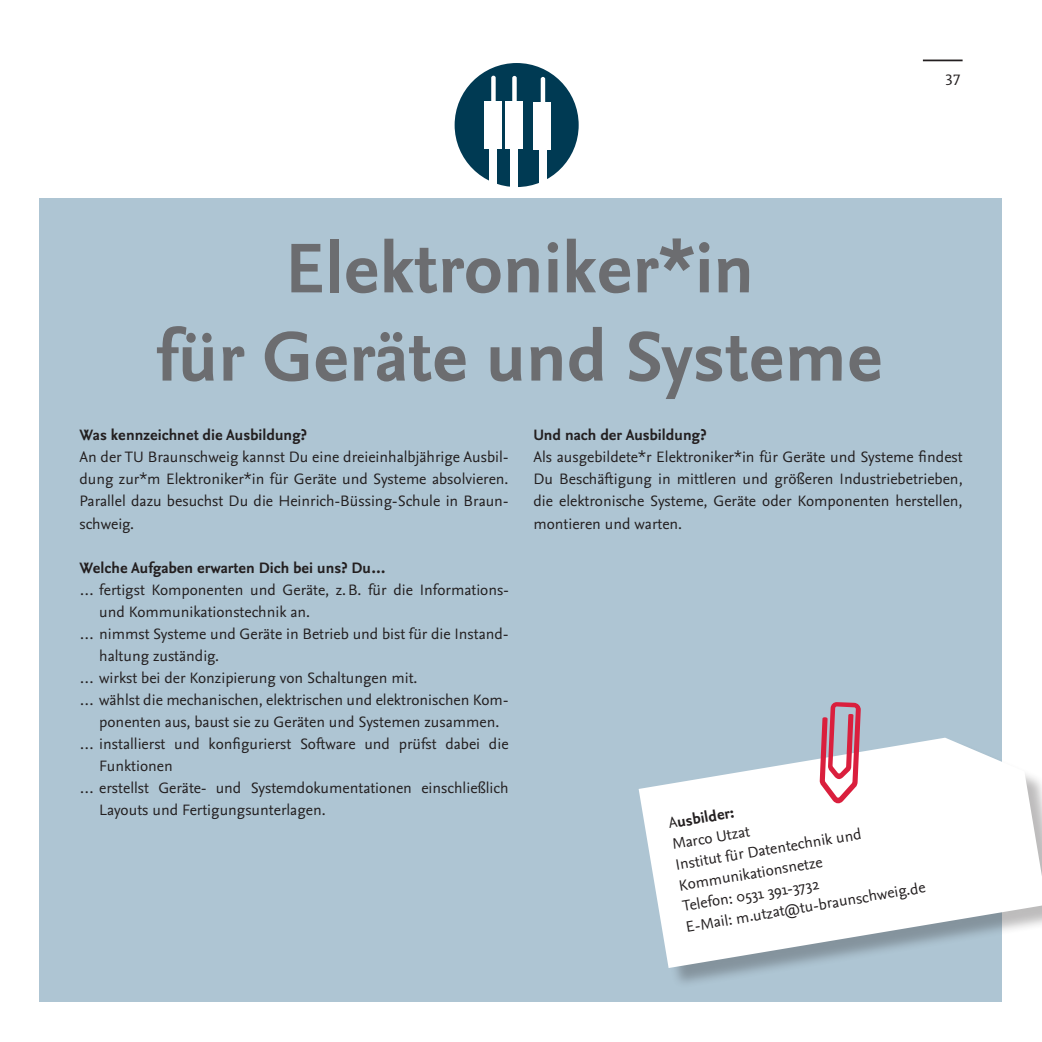
<style>
.page{position:relative;width:1042px;height:1042px;background:#fff}
.page>*{position:absolute;margin:0;border:0;box-sizing:border-box;transform-origin:0 0}
.Headline_Sans_bold_4{font:700 73.5px "Nexus Sans Pro";color:#6c6d70}
.Copy_Aufzählung{font:15.75px/22.1px "Nexus Sans Pro";color:#231f20}
.t1{font:700 15.75px "Nexus Sans Pro";color:#231f20}
.Seitenzahl_Kolumnent{font:15.75px "Nexus Sans Pro";color:#231f20}
.s1{font-weight:400}
</style>
<div class="page">
<div style="left:40px;top:198px;width:962px;height:804px;background:#aec5d3"></div>
<div style="left:642px;top:741px;width:400px;height:248px;background:#231f20;opacity:.3"></div>
<svg style="left:638px;top:737px;width:404px;height:231px;fill:#fff"></svg>
<svg style="left:819px;top:702px;width:42px;height:102px"></svg>
<div style="left:455px;top:63px;width:124px;height:124px;background:#003a53;border-radius:50%"></div>
<div style="left:505px;top:101px;width:18px;height:48px;background:#fff"></div>
<div style="left:510px;top:149px;width:8px;height:47px;background:#fff"></div>
<svg style="left:512px;top:76px;width:5px;height:25px"></svg>
<div style="left:533px;top:102px;width:18px;height:48px;background:#fff"></div>
<div style="left:539px;top:150px;width:7px;height:47px;background:#fff"></div>
<svg style="left:541px;top:77px;width:4px;height:25px"></svg>
<div style="left:484px;top:101px;width:18px;height:48px;background:#fff"></div>
<div style="left:489px;top:148px;width:8px;height:48px;background:#fff"></div>
<svg style="left:491px;top:76px;width:5px;height:25px"></svg>
<hr style="left:923px;top:60px;width:39px;height:1px;background:#231f20">
<p class="Seitenzahl_Kolumnent" style="left:945px;top:68px;width:17px">37</p>
<p class="Headline_Sans_bold_4" style="left:285px;top:213px;width:470px">Elektroniker*in</p>
<p class="Headline_Sans_bold_4" style="left:156px;top:301px;width:728px">für Geräte und Systeme</p>
<p class="t1" style="left:79px;top:423px;width:229px">Was kennzeichnet die Ausbildung?</p>
<p class="Copy_Aufzählung" style="left:79px;top:445px;width:431px;text-align:justify">An der TU Braunschweig kannst Du eine dreieinhalbjährige Ausbil&shy;dung zur*m Elektroniker*in für Geräte und Systeme absolvieren.<br>Parallel dazu besuchst Du die Heinrich-Büssing-Schule in Braun&shy;schweig.</p>
<p class="t1" style="left:79px;top:556px;width:308px">Welche Aufgaben erwarten Dich bei uns? Du…</p>
<p class="Copy_Aufzählung" style="left:99px;top:577px;width:411px;text-indent:-20px">… fertigst Komponenten und Geräte, z.B. für die Informations&shy;und Kommunikationstechnik an.</p>
<p class="Copy_Aufzählung" style="left:99px;top:622px;width:411px;text-indent:-20px">… nimmst Systeme und Geräte in Betrieb und bist für die Instand&shy;haltung zuständig.</p>
<p class="Copy_Aufzählung" style="left:79px;top:666px;width:340px">… wirkst bei der Konzipierung von Schaltungen mit.</p>
<p class="Copy_Aufzählung" style="left:99px;top:688px;width:411px;text-indent:-20px">… wählst die mechanischen, elektrischen und elektronischen Kom&shy;ponenten aus, baust sie zu Geräten und Systemen zusammen.</p>
<p class="Copy_Aufzählung" style="left:99px;top:732px;width:411px;text-indent:-20px">… installierst und konfigurierst Software und prüfst dabei die<br>Funktionen</p>
<p class="Copy_Aufzählung" style="left:99px;top:776px;width:411px;text-indent:-20px">… erstellst Geräte- und Systemdokumentationen einschließlich<br>Layouts und Fertigungsunterlagen.</p>
<p class="t1" style="left:533px;top:423px;width:174px">Und nach der Ausbildung?</p>
<p class="Copy_Aufzählung" style="left:533px;top:445px;width:431px;text-align:justify">Als ausgebildete*r Elektroniker*in für Geräte und Systeme findest Du Beschäftigung in mittleren und größeren Industriebetrieben, die elektronische Systeme, Geräte oder Komponenten herstellen, montieren und warten.</p>
<p class="t1" style="left:667px;top:811px;width:67px;rotate:-9deg"><span class="s1">A</span>usbilder:</p>
<p class="Copy_Aufzählung" style="left:670px;top:832px;width:80px;rotate:-9deg">Marco Utzat</p>
<p class="Copy_Aufzählung" style="left:674px;top:852px;width:190px;rotate:-9deg">Institut für Datentechnik und</p>
<p class="Copy_Aufzählung" style="left:677px;top:873px;width:147px;rotate:-9deg">Kommunikationsnetze</p>
<p class="Copy_Aufzählung" style="left:680px;top:894px;width:140px;rotate:-9deg">Telefon: 0531 391-3732</p>
<p class="Copy_Aufzählung" style="left:684px;top:914px;width:244px;rotate:-9deg">E-Mail: m.utzat@tu-braunschweig.de</p>
</div>
